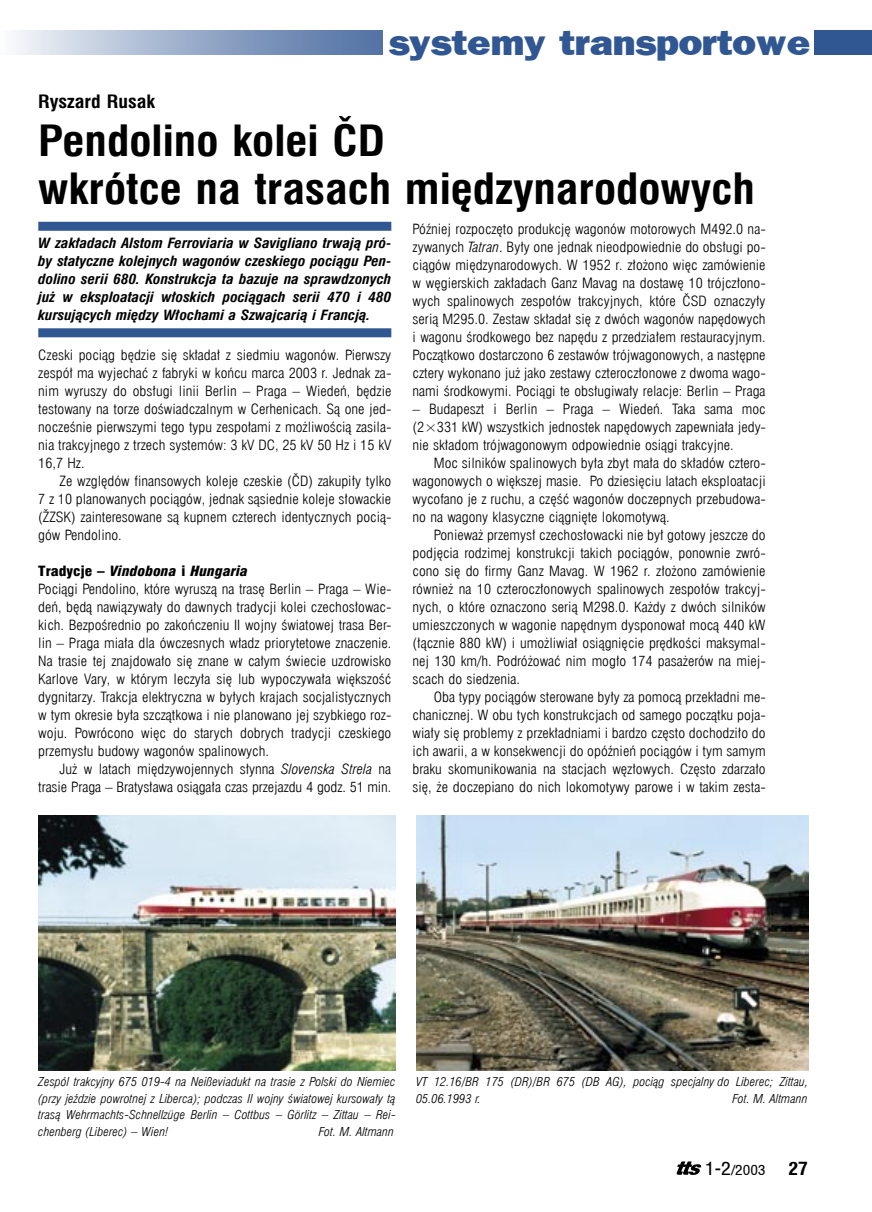
<style>
.page{position:relative;width:872px;height:1212px;background:#fff}
.page>*{position:absolute;margin:0;border:0;box-sizing:border-box;transform-origin:0 0}
.tytuł{font:42px "Swis 721 Cn EU Bold";color:#000;scale:1.1 1}
.tytuł2{font:36px "Frankfurt Goth Hvypl";color:#315793;scale:1.1 1}
.autor{font:18px "Swis 721 Cn EU Bold";color:#000;scale:1.1 1}
.tytuł2-2{font:700 18px "Switzerland Condpl";color:#000;scale:1.1 1}
.tekst{font:13.8px/18px "Swis 721 Lt Cn EU Normal";color:#000;text-align:justify;scale:1.1 1}
.tekst0{font:13.8px/18px "Swis 721 Lt Cn EU Normal";color:#000;text-align:justify;scale:1.1 1}
.wstęp{font:italic 13.8px/18px "Swis 721 Cn EU Bold";color:#000;text-align:justify;scale:1.1 1}
.tytuł1{font:13.8px "Swis 721 Blk Cn EU Italic";color:#000;scale:1.1 1}
.tytuł2-3{font:13.8px "Switzerland Condpl";color:#000;scale:1.1 1}
.podpis0{font:12px/16.5px "Swis 721 Lt Cn EU Italic";color:#000;scale:1.1 1}
.s1{font-family:"Swis 721 Blk Cn EU Normal"}
.s2{font-family:"Swis 721 Lt Cn EU Italic"}
.s3{font-size:18px}
</style>
<div class="page">
<div style="left:814px;top:30px;width:58px;height:25px;background:#315793"></div>
<div style="left:0;top:30px;width:383px;height:25px;background:linear-gradient(to right,#f4f6f9,#496ba0)"></div>
<svg style="left:677px;top:1161px;width:24px;height:14px"></svg>
<div style="left:38px;top:222px;width:353px;height:9px;background:#315793"></div>
<div style="left:38px;top:328px;width:353px;height:9px;background:#315793"></div>
<img style="left:416px;top:816px;width:392px;height:255px">
<img style="left:38px;top:816px;width:357px;height:255px">
<p class="tytuł2" style="left:388px;top:21px;width:385px">systemy transportowe</p>
<p class="autor" style="left:38px;top:91px;width:108px">Ryszard Rusak</p>
<p class="tytuł" style="left:38px;top:116px;width:317px">Pendolino kolei ČD</p>
<p class="tytuł" style="left:38px;top:164px;width:653px">wkrótce na trasach międzynarodowych</p>
<p class="wstęp" style="left:38px;top:234px;width:322px">W zakładach Alstom Ferroviaria w Savigliano trwają pró&shy;by statyczne kolejnych wagonów czeskiego pociągu Pen&shy;dolino serii 680. Konstrukcja ta bazuje na sprawdzonych już w eksploatacji włoskich pociągach serii 470 i 480 kursujących między Włochami a Szwajcarią i Francją.</p>
<p class="tekst0" style="left:38px;top:346px;width:322px">Czeski pociąg będzie się składał z siedmiu wagonów. Pierwszy zespół ma wyjechać z fabryki w końcu marca 2003 r. Jednak za&shy;nim wyruszy do obsługi linii Berlin – Praga – Wiedeń, będzie testowany na torze doświadczalnym w Cerhenicach. Są one jed&shy;nocześnie pierwszymi tego typu zespołami z możliwością zasila&shy;nia trakcyjnego z trzech systemów: 3 kV DC, 25 kV 50 Hz i 15 kV 16,7 Hz.</p>
<p class="tekst" style="left:38px;top:472px;width:322px;text-indent:21px">Ze względów finansowych koleje czeskie (ČD) zakupiły tylko 7 z 10 planowanych pociągów, jednak sąsiednie koleje słowackie (ŽZSK) zainteresowane są kupnem czterech identycznych pocią&shy;gów Pendolino.</p>
<p class="tytuł1" style="left:38px;top:562px;width:192px"><span class="s1">Tradycje –</span> Vindobona <span class="s1">i</span> Hungaria</p>
<p class="tekst0" style="left:38px;top:580px;width:322px">Pociągi Pendolino, które wyruszą na trasę Berlin – Praga – Wie&shy;deń, będą nawiązywały do dawnych tradycji kolei czechosłowac&shy;kich. Bezpośrednio po zakończeniu II wojny światowej trasa Ber&shy;lin – Praga miała dla ówczesnych władz priorytetowe znaczenie.<br>Na trasie tej znajdowało się znane w całym świecie uzdrowisko Karlove Vary, w którym leczyła się lub wypoczywała większość dygnitarzy. Trakcja elektryczna w byłych krajach socjalistycznych w tym okresie była szczątkowa i nie planowano jej szybkiego roz&shy;woju. Powrócono więc do starych dobrych tradycji czeskiego przemysłu budowy wagonów spalinowych.</p>
<p class="tekst" style="left:38px;top:760px;width:322px;text-align:right">Już w latach międzywojennych słynna <span class="s2">Slovenska Strela</span> na trasie Praga – Bratysława osiągała czas przejazdu 4 godz. 51 min.</p>
<p class="tekst" style="left:412px;top:220px;width:322px">Później rozpoczęto produkcję wagonów motorowych M492.0 na&shy;zywanych <span class="s2">Tatran</span>. Były one jednak nieodpowiednie do obsługi po&shy;ciągów międzynarodowych. W 1952 r. złożono więc zamówienie w węgierskich zakładach Ganz Mavag na dostawę 10 trójczłono&shy;wych spalinowych zespołów trakcyjnych, które ČSD oznaczyły serią M295.0. Zestaw składał się z dwóch wagonów napędowych i wagonu środkowego bez napędu z przedziałem restauracyjnym.<br>Początkowo dostarczono 6 zestawów trójwagonowych, a następne cztery wykonano już jako zestawy czteroczłonowe z dwoma wago&shy;nami środkowymi. Pociągi te obsługiwały relacje: Berlin – Praga</p>
<p class="tekst" style="left:412px;top:400px;width:322px">– Budapeszt i Berlin – Praga – Wiedeń. Taka sama moc (2×331 kW) wszystkich jednostek napędowych zapewniała jedy&shy;nie składom trójwagonowym odpowiednie osiągi trakcyjne.</p>
<p class="tekst" style="left:412px;top:454px;width:322px;text-indent:21px">Moc silników spalinowych była zbyt mała do składów cztero&shy;wagonowych o większej masie. Po dziesięciu latach eksploatacji wycofano je z ruchu, a część wagonów doczepnych przebudowa&shy;no na wagony klasyczne ciągnięte lokomotywą.</p>
<p class="tekst" style="left:412px;top:526px;width:322px;text-indent:21px">Ponieważ przemysł czechosłowacki nie był gotowy jeszcze do podjęcia rodzimej konstrukcji takich pociągów, ponownie zwró&shy;cono się do firmy Ganz Mavag. W 1962 r. złożono zamówienie również na 10 czteroczłonowych spalinowych zespołów trakcyj&shy;nych, o które oznaczono serią M298.0. Każdy z dwóch silników umieszczonych w wagonie napędnym dysponował mocą 440 kW (łącznie 880 kW) i umożliwiał osiągnięcie prędkości maksymal&shy;nej 130 km/h. Podróżować nim mogło 174 pasażerów na miej&shy;scach do siedzenia.</p>
<p class="tekst" style="left:412px;top:688px;width:322px;text-indent:21px">Oba typy pociągów sterowane były za pomocą przekładni me&shy;chanicznej. W obu tych konstrukcjach od samego początku poja&shy;wiały się problemy z przekładniami i bardzo często dochodziło do ich awarii, a w konsekwencji do opóźnień pociągów i tym samym braku skomunikowania na stacjach węzłowych. Często zdarzało się, że doczepiano do nich lokomotywy parowe i w takim zesta-</p>
<p class="podpis0" style="left:38px;top:1074px;width:326px;text-align:justify">Zespól trakcyjny 675 019-4 na Neißeviadukt na trasie z Polski do Niemiec (przy jeździe powrotnej z Liberca); podczas II wojny światowej kursowały tą trasą Wehrmachts-Schnellzüge Berlin – Cottbus – Görlitz – Zittau – Rei&shy;chenberg (Liberec) – Wien!</p>
<p class="podpis0" style="left:319px;top:1123px;width:70px">Fot. M. Altmann</p>
<p class="podpis0" style="left:416px;top:1074px;width:358px">VT 12.16/BR 175 (DR)/BR 675 (DB AG), pociąg specjalny do Liberec; Zittau,<br>05.06.1993 r.</p>
<p class="podpis0" style="left:732px;top:1090px;width:70px">Fot. M. Altmann</p>
<p class="tytuł2-3" style="left:705px;top:1160px;width:57px"><span class="s3">1-2</span>/2003</p>
<p class="tytuł2-2" style="left:788px;top:1157px;width:19px">27</p>
</div>
